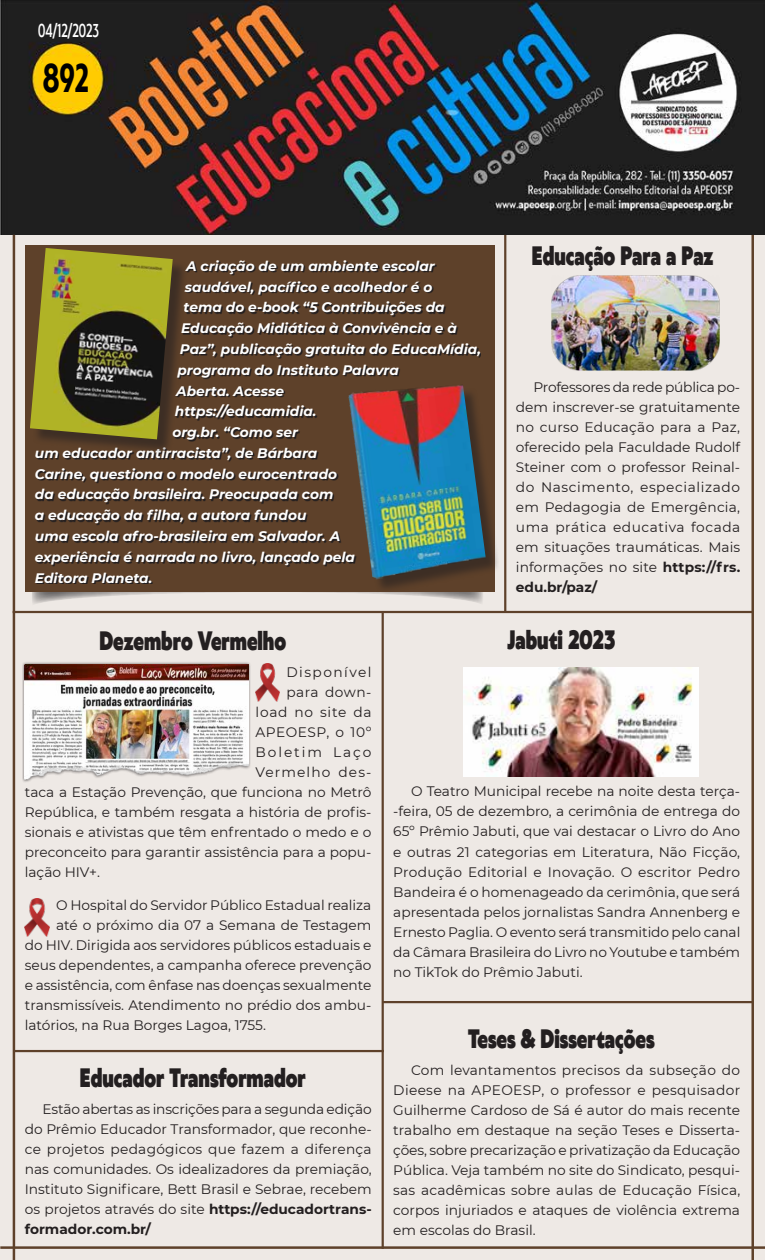
<style>
.page{position:relative;width:765px;height:1260px;background:#fff}
.page>*{position:absolute;margin:0;border:0;box-sizing:border-box;transform-origin:0 0}
.t1{font:700 37.5px "Klein Condensed";color:#000;scale:.75 1}
.t2{font:900 25px "Klein";color:#231f20;scale:.75 1}
.t3{font:500 17.5px "Klein Condensed";color:#fff;scale:.75 1}
.t4{font:13.75px/20px "Montserrat";color:#231f20;text-align:justify}
.t5{font:italic 700 13.75px "Montserrat";color:#fff}
.t6{font:13.75px "Montserrat";letter-spacing:.035em;color:#231f20}
.t7{font:13.75px "Montserrat";letter-spacing:.055em;color:#231f20}
.t8{font:13.75px "Montserrat";letter-spacing:.08em;color:#231f20}
.t9{font:13.75px "Montserrat";letter-spacing:.14em;color:#231f20}
.t10{font:13.75px "Montserrat";letter-spacing:.105em;color:#231f20}
.s1{font-weight:700}
</style>
<div class="page">
<div style="left:0;top:216px;width:765px;height:1044px;background:#eee9e5"></div>
<svg style="left:31px;top:591px;width:452px;height:13px"></svg>
<hr style="left:0;top:1246px;width:765px;height:3px;background:#5e412a">
<hr style="left:751px;top:234px;width:3px;height:1026px;background:#5e412a">
<img style="left:0;top:0;width:765px;height:235px">
<hr style="left:13px;top:235px;width:2px;height:1025px;background:#5e412a">
<hr style="left:382px;top:612px;width:2px;height:637px;background:#5e412a">
<hr style="left:504px;top:235px;width:2px;height:377px;background:#5e412a">
<hr style="left:13px;top:611px;width:740px;height:2px;background:#5e412a">
<hr style="left:382px;top:1001px;width:371px;height:2px;background:#5e412a">
<hr style="left:13px;top:1050px;width:371px;height:2px;background:#5e412a">
<div style="left:25px;top:245px;width:470px;height:346px;background:#5e412a"></div>
<svg style="left:36px;top:261px;width:445px;height:323px"></svg>
<div style="left:22px;top:661px;width:229px;height:121px;background:#231f20;opacity:.75"></div>
<img style="left:25px;top:664px;width:223px;height:116px">
<img style="left:255px;top:664px;width:24px;height:37px">
<img style="left:25px;top:899px;width:24px;height:37px">
<img style="left:464px;top:667px;width:235px;height:109px">
<img style="left:551px;top:275px;width:169px;height:95px">
<div style="left:32px;top:250px;width:156px;height:205px;background:#231f20;opacity:.55"></div>
<img style="left:30px;top:248px;width:143px;height:191px">
<div style="left:351px;top:388px;width:149px;height:205px;background:#231f20;opacity:.55"></div>
<img style="left:348px;top:378px;width:139px;height:202px">
<p class="t3" style="left:38px;top:18px;width:83px">04/12/2023</p>
<h1 class="t1" style="left:43px;top:50px;width:62px">892</h1>
<p class="t5" style="left:186px;top:256px;width:250px">A criação de um ambiente escolar</p>
<p class="t5" style="left:185px;top:277px;width:249px">saudável, pacífico e acolhedor é o</p>
<p class="t5" style="left:184px;top:298px;width:263px">tema do e-book “5 Contribuições da</p>
<p class="t5" style="left:181px;top:318px;width:277px">Educação Midiática à Convivência e à</p>
<p class="t5" style="left:180px;top:339px;width:303px">Paz”, publicação gratuita do EducaMídia,</p>
<p class="t5" style="left:177px;top:360px;width:223px">programa do Instituto Palavra</p>
<p class="t5" style="left:176px;top:381px;width:109px">Aberta. Acesse</p>
<p class="t5" style="left:175px;top:402px;width:143px">https://educamidia.</p>
<p class="t5" style="left:172px;top:422px;width:127px">org.br. “Como ser</p>
<p class="t5" style="left:35px;top:443px;width:284px">um educador antirracista”, de Bárbara</p>
<p class="t5" style="left:35px;top:464px;width:304px">Carine, questiona o modelo eurocentrado</p>
<p class="t5" style="left:35px;top:485px;width:300px">da educação brasileira. Preocupada com</p>
<p class="t5" style="left:35px;top:505px;width:273px">a educação da filha, a autora fundou</p>
<p class="t5" style="left:35px;top:526px;width:307px">uma escola afro-brasileira em Salvador. A</p>
<p class="t5" style="left:35px;top:547px;width:322px">experiência é narrada no livro, lançado pela</p>
<p class="t5" style="left:35px;top:568px;width:119px">Editora Planeta.</p>
<h2 class="t2" style="left:99px;top:622px;width:251px">Dezembro Vermelho</h2>
<h2 class="t2" style="left:532px;top:237px;width:244px">Educação Para a Paz</h2>
<p class="t4" style="left:516px;top:376px;width:226px;text-indent:18px">Professores da rede pública po&shy;dem inscrever-se gratuitamente no curso Educação para a Paz, oferecido pela Faculdade Rudolf Steiner com o professor Reinal&shy;do Nascimento, especializado em Pedagogia de Emergência, uma prática educativa focada em situações traumáticas. Mais informações no site <span class="s1">https://frs. edu.br/paz/</span></p>
<h2 class="t2" style="left:508px;top:621px;width:145px">Jabuti 2023</h2>
<p class="t10" style="left:286px;top:663px;width:87px">Disponível</p>
<p class="t6" style="left:286px;top:683px;width:87px">para down-</p>
<p class="t7" style="left:256px;top:703px;width:117px">load no site da</p>
<p class="t6" style="left:256px;top:723px;width:117px">APEOESP, o 10º</p>
<p class="t9" style="left:256px;top:743px;width:117px">Boletim Laço</p>
<p class="t8" style="left:256px;top:763px;width:117px">Vermelho des-</p>
<p class="t4" style="left:25px;top:782px;width:348px">taca a Estação Prevenção, que funciona no Metrô</p>
<p class="t4" style="left:25px;top:802px;width:348px">República, e também resgata a história de profis-</p>
<p class="t4" style="left:25px;top:822px;width:348px">sionais e ativistas que têm enfrentado o medo e o</p>
<p class="t4" style="left:25px;top:842px;width:348px">preconceito para garantir assistência para a popu-</p>
<p class="t4" style="left:25px;top:862px;width:77px">lação HIV+.</p>
<p class="t4" style="left:56px;top:895px;width:317px">O Hospital do Servidor Público Estadual realiza</p>
<p class="t4" style="left:56px;top:915px;width:317px">até o próximo dia 07 a Semana de Testagem</p>
<p class="t4" style="left:25px;top:935px;width:348px">do HIV. Dirigida aos servidores públicos estaduais e</p>
<p class="t4" style="left:25px;top:955px;width:348px">seus dependentes, a campanha oferece prevenção</p>
<p class="t4" style="left:25px;top:975px;width:348px">e assistência, com ênfase nas doenças sexualmente</p>
<p class="t4" style="left:25px;top:995px;width:348px">transmissíveis. Atendimento no prédio dos ambu-</p>
<p class="t4" style="left:25px;top:1015px;width:243px">latórios, na Rua Borges Lagoa, 1755.</p>
<h2 class="t2" style="left:80px;top:1059px;width:303px">Educador Transformador</h2>
<p class="t4" style="left:25px;top:1099px;width:348px;text-indent:18px">Estão abertas as inscrições para a segunda edição do Prêmio Educador Transformador, que reconhe&shy;ce projetos pedagógicos que fazem a diferença nas comunidades. Os idealizadores da premiação, Instituto Significare, Bett Brasil e Sebrae, recebem os projetos através do site <span class="s1">https://educadortrans&shy;formador.com.br/</span></p>
<p class="t4" style="left:393px;top:781px;width:349px;text-indent:18px">O Teatro Municipal recebe na noite desta terça--feira, 05 de dezembro, a cerimônia de entrega do 65º Prêmio Jabuti, que vai destacar o Livro do Ano e outras 21 categorias em Literatura, Não Ficção, Produção Editorial e Inovação. O escritor Pedro Bandeira é o homenageado da cerimônia, que será apresentada pelos jornalistas Sandra Annenberg e Ernesto Paglia. O evento será transmitido pelo canal da Câmara Brasileira do Livro no Youtube e também no TikTok do Prêmio Jabuti.</p>
<h2 class="t2" style="left:468px;top:1020px;width:250px">Teses &amp; Dissertações</h2>
<p class="t4" style="left:393px;top:1059px;width:349px;text-indent:18px">Com levantamentos precisos da subseção do Dieese na APEOESP, o professor e pesquisador Guilherme Cardoso de Sá é autor do mais recente trabalho em destaque na seção Teses e Disserta&shy;ções, sobre precarização e privatização da Educação Pública. Veja também no site do Sindicato, pesqui&shy;sas acadêmicas sobre aulas de Educação Física, corpos injuriados e ataques de violência extrema em escolas do Brasil.</p>
</div>
